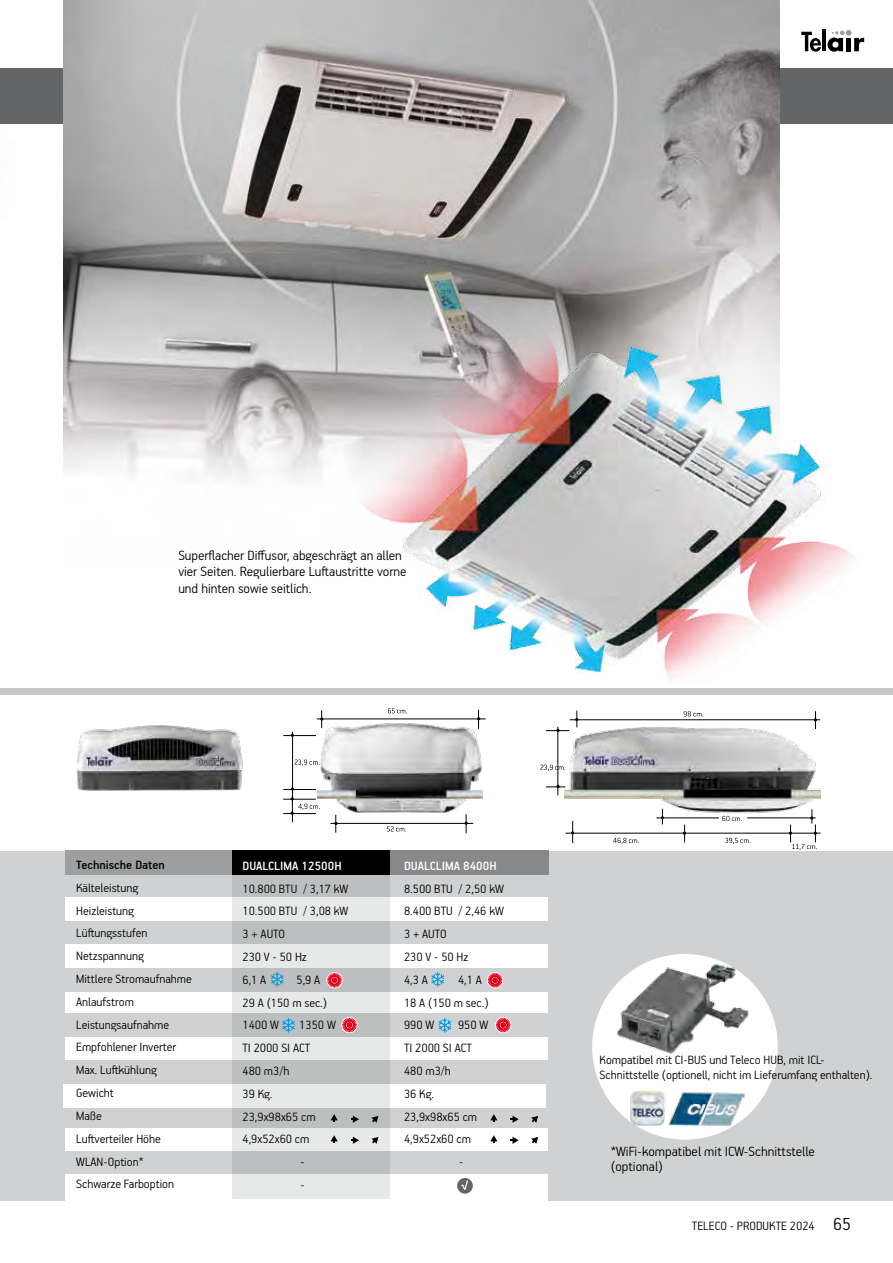
<style>
.page{position:relative;width:893px;height:1263px;background:#fff}
.page>*{position:absolute;margin:0;border:0;box-sizing:border-box;transform-origin:0 0}
.t1{font:300 19.5px "PF Handbook Pro";color:#000}
.t2{font:300 15px/16.5px "PF Handbook Pro";color:#000}
.t3{font:300 13.5px/22.8px "PF Handbook Pro";color:#000}
.t4{font:500 13.5px "PF Handbook Pro";color:#fff}
.t5{font:500 13.5px "PF Handbook Pro";color:#000}
</style>
<div class="page">
<div style="left:0;top:68px;width:893px;height:56px;background:#646567"></div>
<img style="left:64px;top:0;width:715px;height:481px">
<img style="left:565px;top:727px;width:255px;height:91px">
<hr style="left:558px;top:727px;width:1px;height:68px;background:#000">
<svg style="left:546px;top:785px;width:19px;height:3px"></svg>
<svg style="left:546px;top:729px;width:23px;height:3px"></svg>
<svg style="left:661px;top:809px;width:3px;height:15px"></svg>
<hr style="left:747px;top:818px;width:69px;height:1px;background:#000">
<hr style="left:656px;top:818px;width:63px;height:1px;background:#000">
<svg style="left:575px;top:711px;width:3px;height:16px"></svg>
<svg style="left:814px;top:711px;width:3px;height:18px"></svg>
<hr style="left:570px;top:719px;width:250px;height:1px;background:#000">
<svg style="left:571px;top:821px;width:3px;height:22px"></svg>
<hr style="left:566px;top:833px;width:255px;height:1px;background:#000">
<svg style="left:683px;top:824px;width:3px;height:18px"></svg>
<svg style="left:540px;top:765px;width:26px;height:6px"></svg>
<svg style="left:722px;top:816px;width:20px;height:5px"></svg>
<svg style="left:684px;top:711px;width:19px;height:6px"></svg>
<svg style="left:613px;top:838px;width:26px;height:6px"></svg>
<svg style="left:725px;top:838px;width:26px;height:6px"></svg>
<svg style="left:789px;top:809px;width:28px;height:41px"></svg>
<img style="left:320px;top:723px;width:163px;height:89px">
<hr style="left:283px;top:735px;width:33px;height:1px;background:#000">
<hr style="left:283px;top:789px;width:33px;height:1px;background:#000">
<hr style="left:292px;top:732px;width:1px;height:66px;background:#000">
<svg style="left:465px;top:814px;width:3px;height:19px"></svg>
<svg style="left:334px;top:815px;width:3px;height:18px"></svg>
<hr style="left:330px;top:823px;width:143px;height:1px;background:#000">
<svg style="left:477px;top:710px;width:3px;height:19px"></svg>
<svg style="left:320px;top:710px;width:3px;height:18px"></svg>
<hr style="left:317px;top:719px;width:169px;height:1px;background:#000">
<hr style="left:283px;top:799px;width:33px;height:1px;background:#000">
<hr style="left:283px;top:813px;width:33px;height:1px;background:#000">
<svg style="left:291px;top:787px;width:29px;height:35px"></svg>
<svg style="left:388px;top:708px;width:19px;height:6px"></svg>
<svg style="left:387px;top:826px;width:19px;height:6px"></svg>
<svg style="left:295px;top:759px;width:25px;height:7px"></svg>
<img style="left:76px;top:725px;width:167px;height:66px">
<img style="left:342px;top:319px;width:513px;height:360px">
<hr style="left:822px;top:29px;width:4px;height:22px;background:#000">
<svg style="left:801px;top:32px;width:20px;height:20px"></svg>
<svg style="left:827px;top:30px;width:37px;height:22px"></svg>
<div style="left:0;top:850px;width:893px;height:350px;background:#d0d1d2"></div>
<div style="left:66px;top:1175px;width:482px;height:27px;background:#fff"></div>
<div style="left:592px;top:954px;width:186px;height:186px;background:#fff;border-radius:50%"></div>
<div style="left:0;top:688px;width:893px;height:7px;background:#c6c7c8"></div>
<div style="left:66px;top:944px;width:482px;height:24px;background:#fff"></div>
<div style="left:65px;top:992px;width:483px;height:20px;background:#fff"></div>
<div style="left:66px;top:1037px;width:482px;height:23px;background:#fff"></div>
<div style="left:64px;top:1084px;width:482px;height:23px;background:#fff"></div>
<div style="left:66px;top:1128px;width:482px;height:23px;background:#fff"></div>
<div style="left:66px;top:898px;width:482px;height:23px;background:#fff"></div>
<div style="left:66px;top:851px;width:483px;height:24px;background:#87888a"></div>
<svg style="left:232px;top:875px;width:158px;height:323px;background:#d2d3d4"></svg>
<div style="left:232px;top:851px;width:158px;height:24px;background:#000"></div>
<div style="left:66px;top:851px;width:166px;height:24px;background:#9c9e9f"></div>
<svg style="left:271px;top:972px;width:13px;height:15px"></svg>
<svg style="left:326px;top:972px;width:17px;height:16px"></svg>
<svg style="left:327px;top:972px;width:15px;height:16px"></svg>
<svg style="left:331px;top:1114px;width:7px;height:8px"></svg>
<svg style="left:351px;top:1115px;width:8px;height:8px"></svg>
<svg style="left:371px;top:1116px;width:7px;height:7px"></svg>
<img style="left:629px;top:1091px;width:116px;height:38px">
<svg style="left:431px;top:972px;width:13px;height:15px"></svg>
<svg style="left:487px;top:972px;width:16px;height:16px"></svg>
<svg style="left:331px;top:1135px;width:7px;height:8px"></svg>
<svg style="left:351px;top:1137px;width:8px;height:7px"></svg>
<svg style="left:371px;top:1137px;width:7px;height:7px"></svg>
<svg style="left:282px;top:1018px;width:13px;height:14px"></svg>
<svg style="left:341px;top:1017px;width:17px;height:16px"></svg>
<svg style="left:342px;top:1017px;width:15px;height:16px"></svg>
<svg style="left:438px;top:1018px;width:13px;height:14px"></svg>
<svg style="left:495px;top:1017px;width:16px;height:16px"></svg>
<div style="left:457px;top:1178px;width:16px;height:15px;background:#646567;border-radius:50%"></div>
<svg style="left:461px;top:1180px;width:7px;height:10px"></svg>
<svg style="left:490px;top:1114px;width:7px;height:8px"></svg>
<svg style="left:510px;top:1115px;width:9px;height:8px"></svg>
<svg style="left:531px;top:1116px;width:7px;height:7px"></svg>
<svg style="left:490px;top:1135px;width:7px;height:8px"></svg>
<svg style="left:510px;top:1137px;width:9px;height:7px"></svg>
<svg style="left:531px;top:1137px;width:7px;height:7px"></svg>
<img style="left:615px;top:960px;width:134px;height:94px">
<p class="t2" style="left:178px;top:546px;width:230px">Superflacher Diffusor, abgeschrägt an allen vier Seiten. Regulierbare Luftaustritte vorne und hinten sowie seitlich.</p>
<p class="t5" style="left:76px;top:856px;width:90px">Technische Daten</p>
<p class="t3" style="left:76px;top:876px;width:117px">Kälteleistung<br>Heizleistung<br>Lüftungsstufen<br>Netzspannung<br>Mittlere Stromaufnahme<br>Anlaufstrom<br>Leistungsaufnahme<br>Empfohlener Inverter<br>Max. Luftkühlung<br>Gewicht<br>Maße<br>Luftverteiler Höhe<br>WLAN-Option*<br>Schwarze Farboption</p>
<p class="t4" style="left:242px;top:857px;width:101px">DUALCLIMA 12500H</p>
<p class="t3" style="left:242px;top:876px;width:107px">10.800 BTU / 3,17 kW<br>10.500 BTU / 3,08 kW<br>3 + AUTO<br>230 V - 50 Hz<br>6,1 A</p>
<p class="t3" style="left:242px;top:968px;width:86px;text-indent:54px">5,9 A<br>29 A (150 m sec.)<br>1400 W</p>
<p class="t3" style="left:299px;top:1013px;width:38px">1350 W</p>
<p class="t3" style="left:242px;top:1036px;width:69px">TI 2000 SI ACT</p>
<p class="t3" style="left:242px;top:1059px;width:48px">480 m3/h</p>
<p class="t3" style="left:242px;top:1082px;width:31px">39 Kg.</p>
<p class="t3" style="left:242px;top:1104px;width:75px">23,9x98x65 cm</p>
<p class="t3" style="left:242px;top:1127px;width:68px">4,9x52x60 cm</p>
<p class="t3" style="left:300px;top:1150px;width:6px">-</p>
<p class="t3" style="left:300px;top:1173px;width:6px">-</p>
<p class="t4" style="left:404px;top:857px;width:94px">DUALCLIMA 8400H</p>
<p class="t3" style="left:404px;top:876px;width:101px">8.500 BTU / 2,50 kW<br>8.400 BTU / 2,46 kW<br>3 + AUTO<br>230 V - 50 Hz<br>4,3 A</p>
<p class="t3" style="left:404px;top:968px;width:86px;text-indent:54px">4,1 A<br>18 A (150 m sec.)<br>990 W</p>
<p class="t3" style="left:458px;top:1013px;width:32px">950 W</p>
<p class="t3" style="left:404px;top:1036px;width:69px">TI 2000 SI ACT</p>
<p class="t3" style="left:404px;top:1059px;width:48px">480 m3/h</p>
<p class="t3" style="left:404px;top:1082px;width:31px">36 Kg.</p>
<p class="t3" style="left:404px;top:1104px;width:75px">23,9x98x65 cm</p>
<p class="t3" style="left:404px;top:1127px;width:68px">4,9x52x60 cm</p>
<p class="t3" style="left:459px;top:1150px;width:6px">-</p>
<p class="t3" style="left:600px;top:1051px;width:274px;line-height:15px">Kompatibel mit CI-BUS und Teleco HUB, mit ICL-<br>Schnittstelle (optionell, nicht im Lieferumfang enthalten).</p>
<p class="t2" style="left:611px;top:1143px;width:205px;line-height:15px">*WiFi-kompatibel mit ICW-Schnittstelle (optional)</p>
<p class="t3" style="left:692px;top:1214px;width:124px">TELECO - PRODUKTE 2024</p>
<h1 class="t1" style="left:833px;top:1212px;width:19px">65</h1>
</div>
